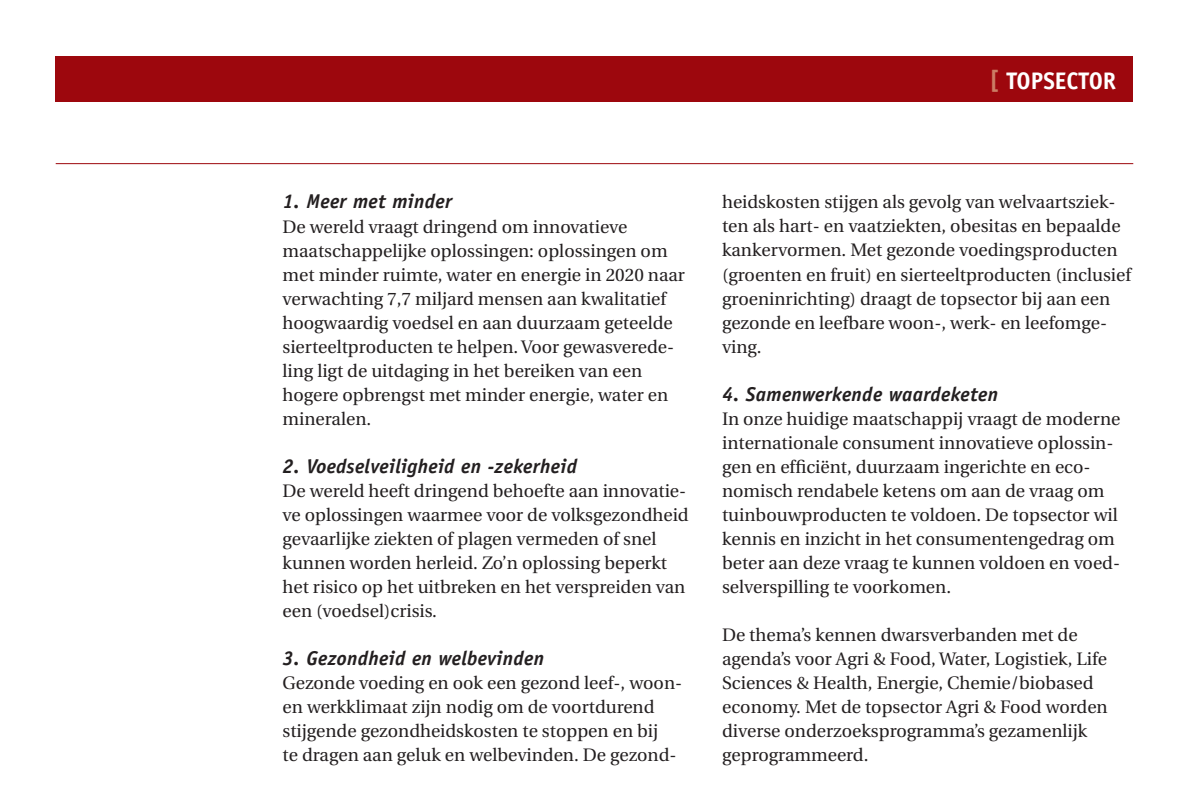
<style>
.page{position:relative;width:1190px;height:807px;background:#fff}
.page>*{position:absolute;margin:0;border:0;box-sizing:border-box;transform-origin:0 0}
.t1{font:700 24px "Officina Sans";color:#fff}
.t2{font:italic 700 20px "Officina Sans";letter-spacing:.015em;color:#231f20}
.t3{font:18px/24px "Utopia";color:#231f20}
.s1{color:#cb7c64}
</style>
<div class="page">
<hr style="left:56px;top:163px;width:1077px;height:1px;background:#9d070d">
<div style="left:56px;top:57px;width:1077px;height:45px;background:#9d070d"></div>
<h1 class="t1" style="left:989px;top:66px;width:129px"><span class="s1">[</span> TOPSECTOR</h1>
<p class="t2" style="left:282px;top:189px;width:171px">1. Meer met minder</p>
<p class="t3" style="left:282px;top:214px;width:404px">De wereld vraagt dringend om innovatieve maatschappelijke oplossingen: oplossingen om met minder ruimte, water en energie in 2020 naar verwachting 7,7 miljard mensen aan kwalitatief hoogwaardig voedsel en aan duurzaam geteelde sierteeltproducten te helpen. Voor gewasverede&shy;ling ligt de uitdaging in het bereiken van een hogere opbrengst met minder energie, water en mineralen.</p>
<p class="t2" style="left:282px;top:453px;width:296px">2. Voedselveiligheid en -zekerheid</p>
<p class="t3" style="left:282px;top:478px;width:407px">De wereld heeft dringend behoefte aan innovatie&shy;ve oplossingen waarmee voor de volksgezondheid gevaarlijke ziekten of plagen vermeden of snel kunnen worden herleid. Zo’n oplossing beperkt het risico op het uitbreken en het verspreiden van een (voedsel)crisis.</p>
<p class="t2" style="left:282px;top:645px;width:263px">3. Gezondheid en welbevinden</p>
<p class="t3" style="left:282px;top:670px;width:401px">Gezonde voeding en ook een gezond leef-, woon&shy;en werkklimaat zijn nodig om de voortdurend stijgende gezondheidskosten te stoppen en bij<br>te dragen aan geluk en welbevinden. De gezond-</p>
<p class="t3" style="left:722px;top:190px;width:410px">heidskosten stijgen als gevolg van welvaartsziek&shy;ten als hart- en vaatziekten, obesitas en bepaalde kankervormen. Met gezonde voedingsproducten (groenten en fruit) en sierteeltproducten (inclusief groeninrichting) draagt de topsector bij aan een gezonde en leefbare woon-, werk- en leefomge&shy;ving.</p>
<p class="t2" style="left:722px;top:381px;width:277px">4. Samenwerkende waardeketen</p>
<p class="t3" style="left:722px;top:406px;width:400px">In onze huidige maatschappij vraagt de moderne internationale consument innovatieve oplossin&shy;gen en efficiënt, duurzaam ingerichte en eco&shy;nomisch rendabele ketens om aan de vraag om tuinbouwproducten te voldoen. De topsector wil kennis en inzicht in het consumentengedrag om beter aan deze vraag te kunnen voldoen en voed&shy;selverspilling te voorkomen.</p>
<p class="t3" style="left:722px;top:622px;width:387px">De thema’s kennen dwarsverbanden met de agenda’s voor Agri &amp; Food, Water, Logistiek, Life Sciences &amp; Health, Energie, Chemie/biobased economy. Met de topsector Agri &amp; Food worden diverse onderzoeksprogramma’s gezamenlijk geprogrammeerd.</p>
</div>
